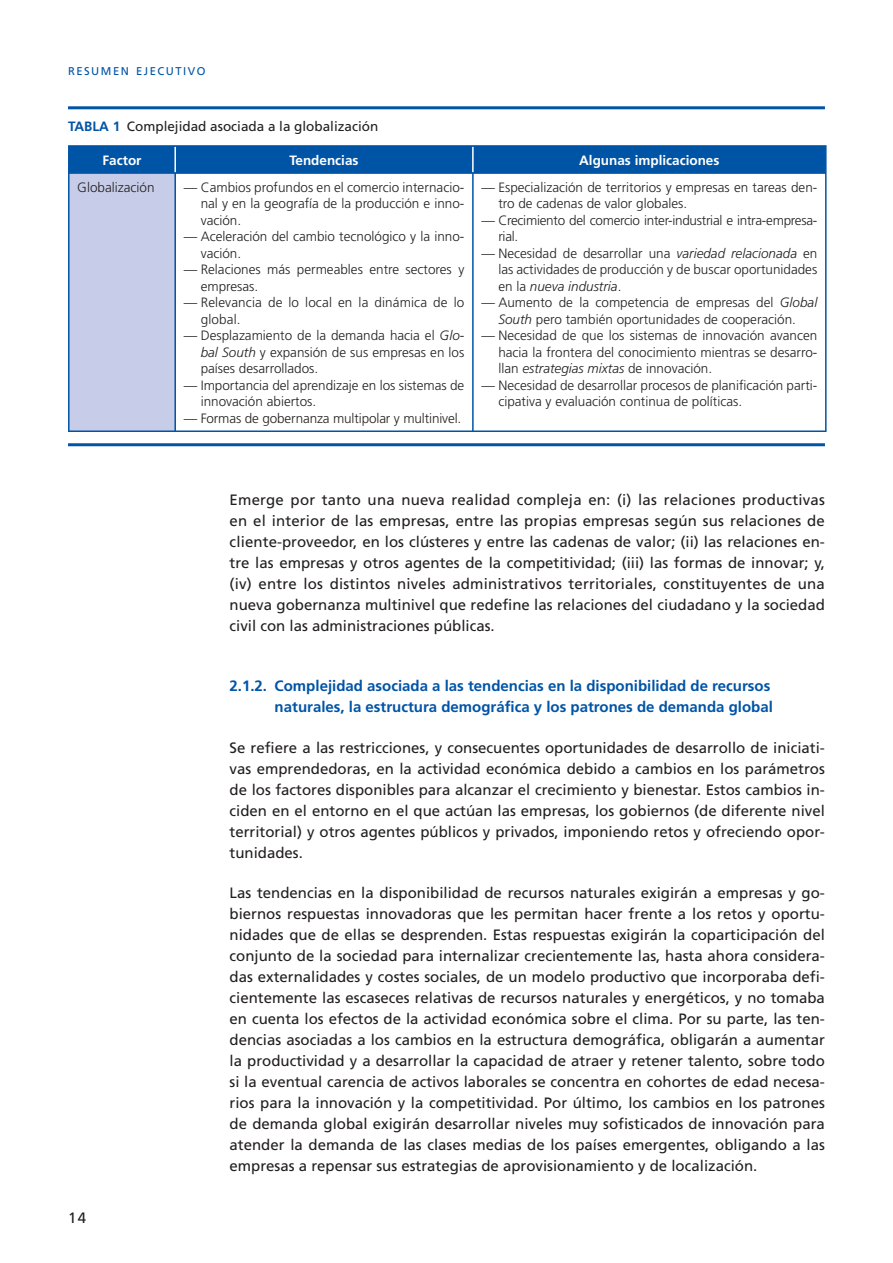
<style>
.page{position:relative;width:893px;height:1263px;background:#fff}
.page>*{position:absolute;margin:0;border:0;box-sizing:border-box;transform-origin:0 0}
.t1{font:15px/21px "Frutiger LT Std";color:#231f20;text-align:justify}
.t2{font:700 15px/21px "Frutiger LT Std";color:#0054a6;text-align:right}
.t3{font:300 13.5px/16.5px "Frutiger LT Std";color:#231f20}
.t4{font:300 13.5px/16.5px "Frutiger LT Std";letter-spacing:-.02em;color:#231f20}
.t5{font:13.5px "Frutiger LT Std";color:#231f20}
.t6{font:700 13.5px "Frutiger LT Std";color:#fff}
.t7{font:11.25px "Frutiger LT Std";letter-spacing:.135em;color:#0054a6}
.s1{font-weight:700;color:#0054a6}
.s2{font-style:italic}
</style>
<div class="page">
<hr style="left:68px;top:106px;width:757px;height:3px;background:#0054a6">
<hr style="left:68px;top:443px;width:757px;height:3px;background:#0054a6">
<div style="left:70px;top:147px;width:755px;height:25px;background:#0054a6"></div>
<div style="left:69px;top:173px;width:106px;height:258px;background:#c7cde8"></div>
<hr style="left:174px;top:147px;width:2px;height:25px;background:#fff">
<hr style="left:472px;top:147px;width:2px;height:25px;background:#fff">
<hr style="left:68px;top:147px;width:2px;height:25px;background:#0054a6">
<hr style="left:68px;top:145px;width:759px;height:2px;background:#0054a6">
<hr style="left:825px;top:147px;width:2px;height:25px;background:#0054a6">
<hr style="left:68px;top:174px;width:2px;height:256px;background:#0054a6">
<hr style="left:68px;top:172px;width:107px;height:2px;background:#0054a6">
<hr style="left:68px;top:430px;width:107px;height:2px;background:#0054a6">
<hr style="left:174px;top:174px;width:2px;height:256px;background:#0054a6">
<hr style="left:175px;top:172px;width:298px;height:2px;background:#0054a6">
<hr style="left:175px;top:430px;width:298px;height:2px;background:#0054a6">
<hr style="left:472px;top:174px;width:2px;height:256px;background:#0054a6">
<hr style="left:473px;top:172px;width:354px;height:2px;background:#0054a6">
<hr style="left:825px;top:174px;width:2px;height:256px;background:#0054a6">
<hr style="left:473px;top:430px;width:354px;height:2px;background:#0054a6">
<p class="t7" style="left:68px;top:67px;width:139px">RESUMEN EJECUTIVO</p>
<p class="t5" style="left:68px;top:121px;width:312px"><span class="s1">TABLA 1</span> Complejidad asociada a la globalización</p>
<p class="t6" style="left:102px;top:154px;width:41px">Factor</p>
<p class="t6" style="left:290px;top:154px;width:71px">Tendencias</p>
<p class="t6" style="left:579px;top:154px;width:142px">Algunas implicaciones</p>
<p class="t3" style="left:77px;top:180px;width:79px">Globalización</p>
<p class="t3" style="left:201px;top:180px;width:265px;text-align:justify;text-indent:-17px">— Cambios profundos en el comercio internacio&shy;nal y en la geografía de la producción e inno&shy;vación.</p>
<p class="t3" style="left:201px;top:229px;width:265px;text-indent:-17px">— Aceleración del cambio tecnológico y la inno&shy;vación.</p>
<p class="t3" style="left:201px;top:262px;width:265px;text-indent:-17px">— Relaciones más permeables entre sectores y empresas.</p>
<p class="t3" style="left:201px;top:295px;width:265px;text-indent:-17px">— Relevancia de lo local en la dinámica de lo global.</p>
<p class="t3" style="left:201px;top:328px;width:265px;text-align:justify;text-indent:-17px">— Desplazamiento de la demanda hacia el <span class="s2">Glo&shy;bal South</span> y expansión de sus empresas en los países desarrollados.</p>
<p class="t3" style="left:201px;top:378px;width:265px;text-indent:-17px">— Importancia del aprendizaje en los sistemas de innovación abiertos.</p>
<p class="t3" style="left:184px;top:411px;width:279px">— Formas de gobernanza multipolar y multinivel.</p>
<p class="t3" style="left:498px;top:180px;width:320px;text-indent:-17px">— Especialización de territorios y empresas en tareas den&shy;tro de cadenas de valor globales.</p>
<p class="t4" style="left:498px;top:213px;width:320px;text-indent:-17px">— Crecimiento del comercio inter-industrial e intra-empresa&shy;rial.</p>
<p class="t3" style="left:498px;top:246px;width:320px;text-align:justify;text-indent:-17px">— Necesidad de desarrollar una <span class="s2">variedad relacionada</span> en las actividades de producción y de buscar oportunidades en la <span class="s2">nueva industria</span>.</p>
<p class="t3" style="left:481px;top:295px;width:337px;text-align:center">— Aumento de la competencia de empresas del <span class="s2">Global<br>South</span> pero también oportunidades de cooperación.</p>
<p class="t3" style="left:498px;top:328px;width:320px;text-align:justify;text-indent:-17px">— Necesidad de que los sistemas de innovación avancen hacia la frontera del conocimiento mientras se desarro&shy;llan <span class="s2">estrategias mixtas</span> de innovación.</p>
<p class="t3" style="left:498px;top:378px;width:320px;text-indent:-17px">— Necesidad de desarrollar procesos de planificación parti&shy;cipativa y evaluación continua de políticas.</p>
<p class="t1" style="left:230px;top:491px;width:597px">Emerge por tanto una nueva realidad compleja en: (i) las relaciones productivas en el interior de las empresas, entre las propias empresas según sus relaciones de cliente-proveedor, en los clústeres y entre las cadenas de valor; (ii) las relaciones en&shy;tre las empresas y otros agentes de la competitividad; (iii) las formas de innovar; y, (iv) entre los distintos niveles administrativos territoriales, constituyentes de una nueva gobernanza multinivel que redefine las relaciones del ciudadano y la sociedad civil con las administraciones públicas.</p>
<p class="t1" style="left:68px;top:1209px;width:20px">14</p>
<p class="t2" style="left:230px;top:677px;width:545px">2.1.2. Complejidad asociada a las tendencias en la disponibilidad de recursos naturales, la estructura demográfica y los patrones de demanda global</p>
<p class="t1" style="left:230px;top:738px;width:597px">Se refiere a las restricciones, y consecuentes oportunidades de desarrollo de iniciati&shy;vas emprendedoras, en la actividad económica debido a cambios en los parámetros de los factores disponibles para alcanzar el crecimiento y bienestar. Estos cambios in&shy;ciden en el entorno en el que actúan las empresas, los gobiernos (de diferente nivel territorial) y otros agentes públicos y privados, imponiendo retos y ofreciendo opor&shy;tunidades.</p>
<p class="t1" style="left:230px;top:884px;width:597px">Las tendencias en la disponibilidad de recursos naturales exigirán a empresas y go&shy;biernos respuestas innovadoras que les permitan hacer frente a los retos y oportu&shy;nidades que de ellas se desprenden. Estas respuestas exigirán la coparticipación del conjunto de la sociedad para internalizar crecientemente las, hasta ahora considera&shy;das externalidades y costes sociales, de un modelo productivo que incorporaba defi&shy;cientemente las escaseces relativas de recursos naturales y energéticos, y no tomaba en cuenta los efectos de la actividad económica sobre el clima. Por su parte, las ten&shy;dencias asociadas a los cambios en la estructura demográfica, obligarán a aumentar la productividad y a desarrollar la capacidad de atraer y retener talento, sobre todo si la eventual carencia de activos laborales se concentra en cohortes de edad necesa&shy;rios para la innovación y la competitividad. Por último, los cambios en los patrones de demanda global exigirán desarrollar niveles muy sofisticados de innovación para atender la demanda de las clases medias de los países emergentes, obligando a las empresas a repensar sus estrategias de aprovisionamiento y de localización.</p>
</div>
